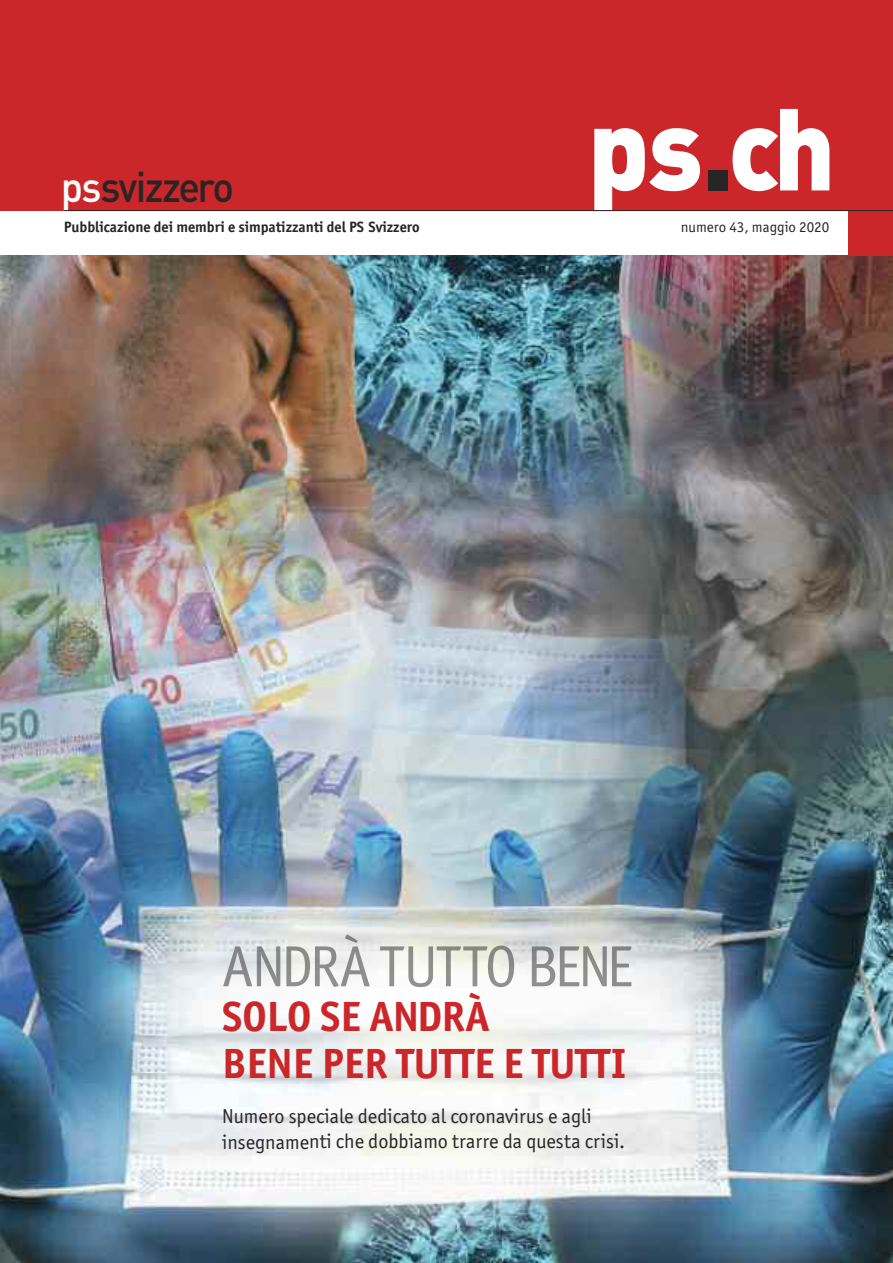
<style>
.page{position:relative;width:893px;height:1263px;background:#fff}
.page>*{position:absolute;margin:0;border:0;box-sizing:border-box;transform-origin:0 0}
.t1{font:900 114.45px "DIN";color:#fff;scale:.95 1}
.t2{font:58.2px "Officina San ITC";letter-spacing:-.03em;color:rgb(39 37 38/.5)}
.t3{font:500 42.45px "DIN";letter-spacing:-.04em;color:#272526;scale:.95 1}
.t4{font:700 42.3px/46.8px "Officina San ITC";color:#cb262a}
.t5{font:20.25px/25.5px "Officina San ITC";color:#272526}
.t6{font:700 15px "Officina San ITC";color:#272526}
.t7{font:15px "Officina San ITC";color:#272526}
.s1{color:#fff}
.s2{color:#272526}
</style>
<div class="page">
<img style="left:0;top:256px;width:893px;height:1007px">
<div style="left:848px;top:211px;width:45px;height:45px;background:#cb262a"></div>
<div style="left:0;top:0;width:893px;height:210px;background:#cb262a"></div>
<hr style="left:64px;top:210px;width:829px;height:1px;background:#272526">
<h3 class="t3" style="left:61px;top:162px;width:184px"><span class="s1">ps</span>svizzero</h3>
<h1 class="t1" style="left:588px;top:84px;width:263px">ps<span class="s2">.</span>ch</h1>
<p class="t6" style="left:64px;top:218px;width:357px">Pubblicazione dei membri e simpatizzanti del PS Svizzero</p>
<p class="t7" style="left:681px;top:218px;width:150px">numero 43, maggio 2020</p>
<h2 class="t2" style="left:222px;top:932px;width:413px">ANDRÀ TUTTO BENE</h2>
<h3 class="t4" style="left:222px;top:993px;width:405px">SOLO SE ANDRÀ<br>BENE PER TUTTE E TUTTI</h3>
<p class="t5" style="left:222px;top:1103px;width:405px">Numero speciale dedicato al coronavirus e agli insegnamenti che dobbiamo trarre da questa crisi.</p>
</div>
